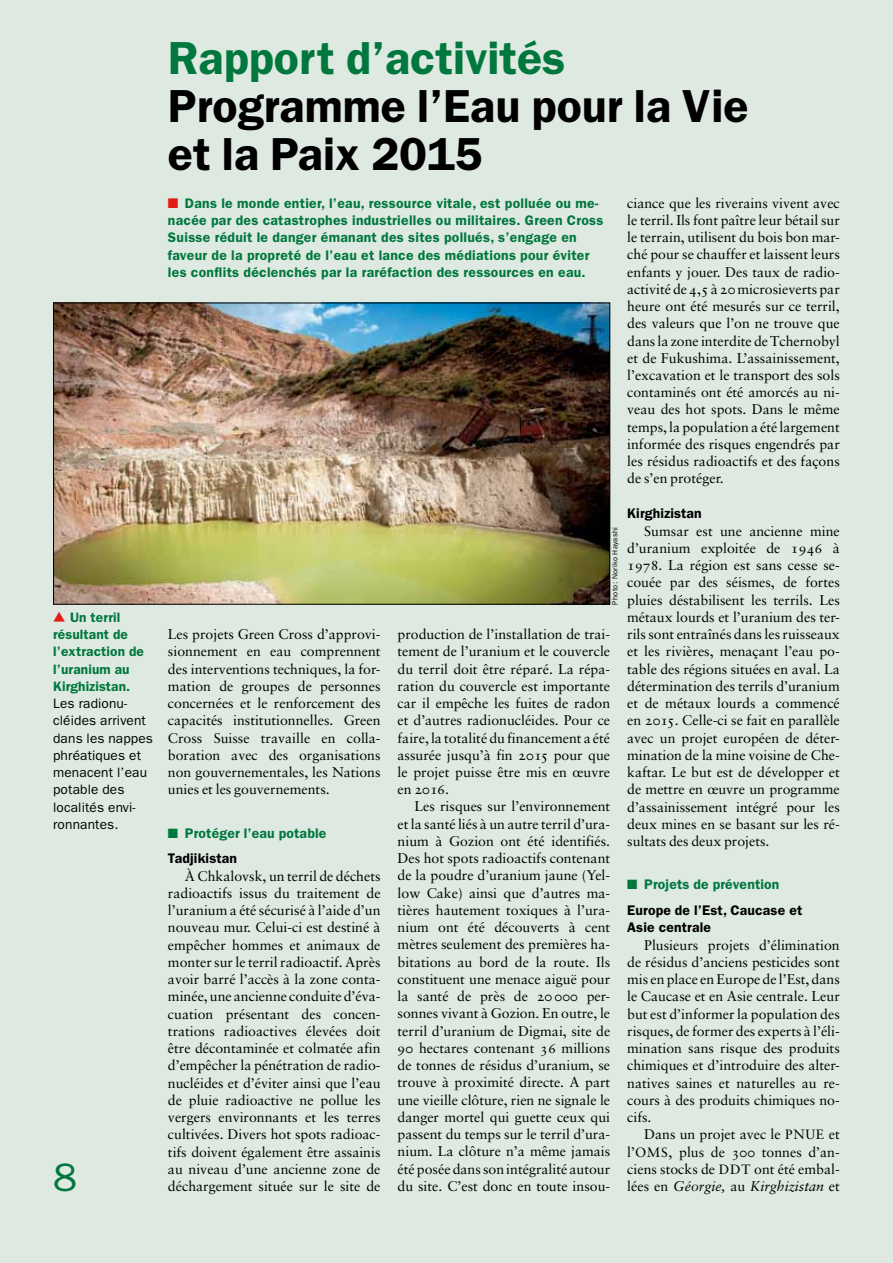
<style>
.page{position:relative;width:893px;height:1263px;background:#dde9e1}
.page>*{position:absolute;margin:0;border:0;box-sizing:border-box;transform-origin:0 0}
.t1{font:600 46.5px/48px "ITC Franklin Gothic Std";color:#000}
.t2{font:600 46.5px "ITC Franklin Gothic Std";color:#00773d}
.t3{font:39.75px "ITC Franklin Gothic Std";color:#00773d}
.t4{font:14.1px/17.2px "Sabon";color:#000;text-align:justify}
.t5{font:14.1px "Sabon Roman SC";color:#000}
.t6{font:600 13.95px/17.2px "ITC Franklin Gothic Std";letter-spacing:.02em;color:#00773d}
.t7{font:600 13.95px/26px "ITC Franklin Gothic Std";letter-spacing:.01em;color:#000}
.t8{font:13.65px/17.2px "ITC Franklin Gothic Std";letter-spacing:.01em;color:#000}
.t9{font:600 13.65px/17.2px "ITC Franklin Gothic Std";letter-spacing:.01em;color:#00773d}
.t10{font:7.5px "ITC Franklin Gothic Std";letter-spacing:.04em;color:#000}
.s1{color:#e41d13}
.s2{color:#000}
.s3{font-family:"Sabon Roman SC"}
.s4{font-family:"Sabon"}
.s5{color:#00773d}
.s6{font-size:13.5px}
.s7{font-style:italic}
</style>
<div class="page">
<img style="left:55px;top:305px;width:553px;height:298px">
<div style="left:53px;top:303px;width:557px;height:302px;border:1px solid #000"></div>
<p class="t9" style="left:53px;top:608px;width:92px;text-indent:17px">Un terril résultant de l’extraction de l’uranium au<br>Kirghizistan.</p>
<p class="t8" style="left:53px;top:695px;width:101px">Les radionu&shy;cléides arrivent dans les nappes phréatiques et menacent l’eau potable des localités envi&shy;ronnantes.</p>
<h2 class="t3" style="left:53px;top:1155px;width:25px">8</h2>
<h1 class="t2" style="left:168px;top:31px;width:399px">Rapport d’activités</h1>
<h1 class="t1" style="left:168px;top:83px;width:582px">Programme l’Eau pour la Vie et la Paix 2015</h1>
<p class="t6" style="left:168px;top:194px;width:437px"><span class="s1">■</span> Dans le monde entier, l’eau, ressource vitale, est polluée ou me&shy;nacée par des catastrophes industrielles ou militaires. Green Cross Suisse réduit le danger émanant des sites pollués, s’engage en faveur de la propreté de l’eau et lance des médiations pour éviter les conflits déclenchés par la raréfaction des ressources en eau.</p>
<p class="t10" style="left:611px;top:605px;width:79px;rotate:-90deg">Photo: Noriko Hayashi</p>
<p class="t4" style="left:168px;top:625px;width:214px">Les projets Green Cross d’approvi&shy;sionnement en eau comprennent des interventions techniques, la for&shy;mation de groupes de personnes concernées et le renforcement des capacités institutionnelles. Green Cross Suisse travaille en colla&shy;boration avec des organisations non gouvernementales, les Nations unies et les gouvernements.</p>
<p class="t6" style="left:168px;top:820px;width:160px;line-height:26px">■ Protéger l’eau potable<br><span class="s2">Tadjikistan</span></p>
<p class="t4" style="left:168px;top:867px;width:214px;text-indent:17px">À Chkalovsk, un terril de déchets radioactifs issus du traitement de l’uranium a été sécurisé à l’aide d’un nouveau mur. Celui-ci est destiné à empêcher hommes et animaux de monter sur le terril radioactif. Après avoir barré l’accès à la zone conta&shy;minée, une ancienne conduite d’éva&shy;cuation présentant des concen&shy;trations radioactives élevées doit être décontaminée et colmatée afin d’empêcher la pénétration de radio&shy;nucléides et d’éviter ainsi que l’eau de pluie radioactive ne pollue les vergers environnants et les terres cultivées. Divers hot spots radioac&shy;tifs doivent également être assainis au niveau d’une ancienne zone de déchargement située sur le site de</p>
<p class="t4" style="left:398px;top:625px;width:214px">production de l’installation de trai&shy;tement de l’uranium et le couvercle du terril doit être réparé. La répa&shy;ration du couvercle est importante car il empêche les fuites de radon et d’autres radionucléides. Pour ce faire, la totalité du financement a été assurée jusqu’à fin <span class="s3">2015</span> pour que le projet puisse être mis en œuvre</p>
<p class="t5" style="left:398px;top:781px;width:53px"><span class="s4">en</span> 2016<span class="s4">.</span></p>
<p class="t4" style="left:398px;top:798px;width:214px;text-indent:17px">Les risques sur l’environnement et la santé liés à un autre terril d’ura&shy;nium à Gozion ont été identifiés.<br>Des hot spots radioactifs contenant de la poudre d’uranium jaune (Yel&shy;low Cake) ainsi que d’autres ma&shy;tières hautement toxiques à l’ura&shy;nium ont été découverts à cent mètres seulement des premières ha&shy;bitations au bord de la route. Ils constituent une menace aiguë pour la santé de près de <span class="s3">20 000</span> per&shy;sonnes vivant à Gozion. En outre, le terril d’uranium de Digmai, site de <span class="s3">90</span> hectares contenant <span class="s3">36</span> millions de tonnes de résidus d’uranium, se trouve à proximité directe. A part une vieille clôture, rien ne signale le danger mortel qui guette ceux qui passent du temps sur le terril d’ura&shy;nium. La clôture n’a même jamais été posée dans son intégralité autour du site. C’est donc en toute insou-</p>
<p class="t4" style="left:627px;top:194px;width:214px">ciance que les riverains vivent avec le terril. Ils font paître leur bétail sur le terrain, utilisent du bois bon mar&shy;ché pour se chauffer et laissent leurs enfants y jouer. Des taux de radio&shy;activité de <span class="s3">4,5</span> à <span class="s3">20</span> microsieverts par heure ont été mesurés sur ce terril, des valeurs que l’on ne trouve que dans la zone interdite de Tchernobyl et de Fukushima. L’assainissement, l’excavation et le transport des sols contaminés ont été amorcés au ni&shy;veau des hot spots. Dans le même temps, la population a été largement informée des risques engendrés par les résidus radioactifs et des façons de s’en protéger.</p>
<p class="t7" style="left:627px;top:501px;width:76px">Kirghizistan</p>
<p class="t4" style="left:627px;top:522px;width:214px;text-indent:17px">Sumsar est une ancienne mine d’uranium exploitée de <span class="s3">1946</span> à <span class="s3">1978</span>. La région est sans cesse se&shy;couée par des séismes, de fortes pluies déstabilisent les terrils. Les métaux lourds et l’uranium des ter&shy;rils sont entraînés dans les ruisseaux et les rivières, menaçant l’eau po&shy;table des régions situées en aval. La détermination des terrils d’uranium et de métaux lourds a commencé en <span class="s3">2015</span>. Celle-ci se fait en parallèle avec un projet européen de déter&shy;mination de la mine voisine de Che&shy;kaftar. Le but est de développer et de mettre en œuvre un programme d’assainissement intégré pour les deux mines en se basant sur les ré&shy;sultats des deux projets.</p>
<p class="t7" style="left:627px;top:871px;width:177px"><span class="s5">■ Projets de prévention<br></span>Europe de l’Est, Caucase et</p>
<p class="t7" style="left:627px;top:915px;width:85px">Asie centrale</p>
<p class="t4" style="left:627px;top:936px;width:214px;text-indent:17px">Plusieurs projets d’élimination de résidus d’anciens pesticides sont mis en place en Europe de l’Est, dans le Caucase et en Asie centrale. Leur but est d’informer la population des risques, de former des experts à l’éli&shy;mination sans risque des produits chimiques et d’introduire des alter&shy;natives saines et naturelles au re&shy;cours à des produits chimiques no&shy;cifs.</p>
<p class="t4" style="left:627px;top:1126px;width:214px;text-indent:17px">Dans un projet avec le <span class="s6">PNUE</span> et l’<span class="s6">OMS</span>, plus de <span class="s3">300</span> tonnes d’an&shy;ciens stocks de <span class="s6">DDT</span> ont été embal&shy;lées en <span class="s7">Géorgie,</span> au <span class="s7">Kirghizistan</span> et</p>
</div>
